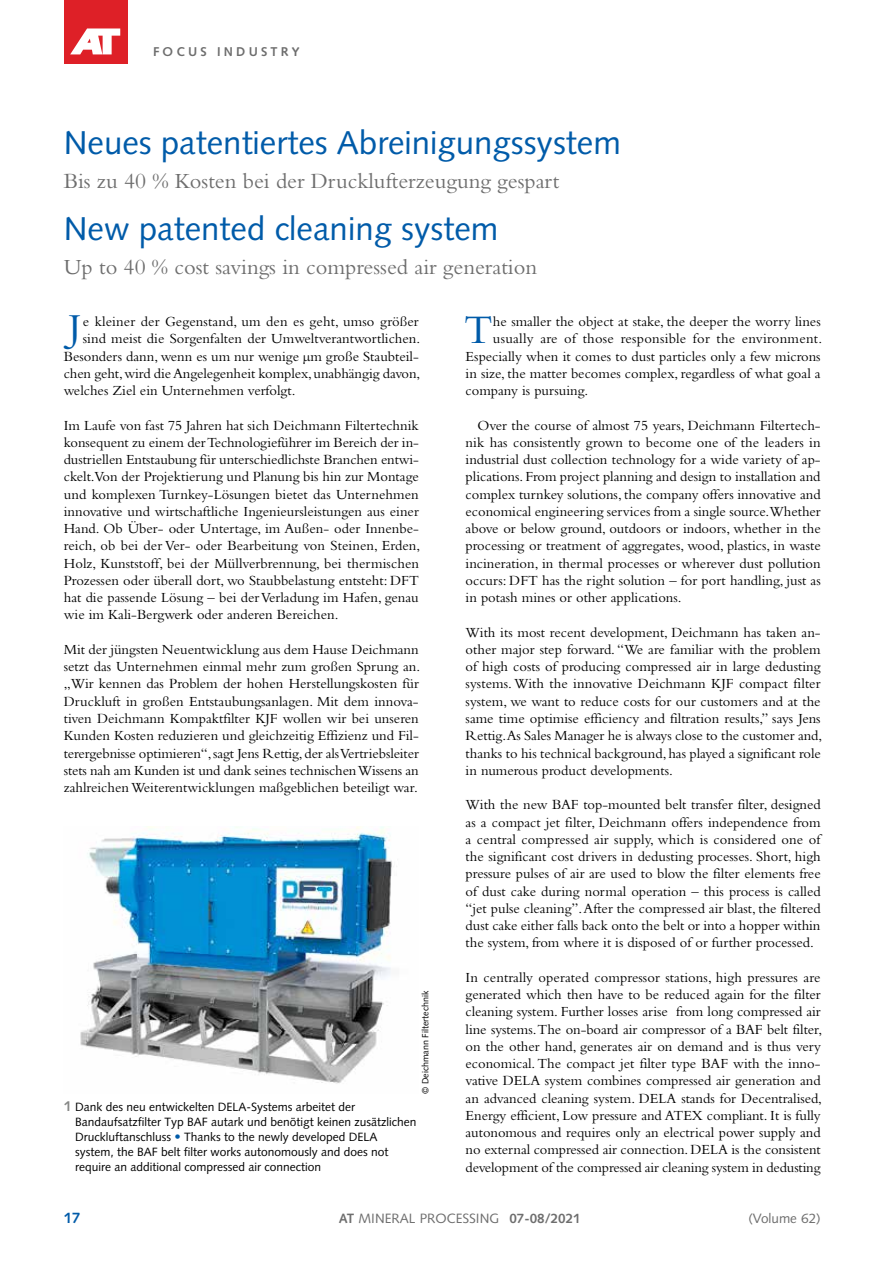
<style>
.page{position:relative;width:893px;height:1263px;background:#fff}
.page>*{position:absolute;margin:0;border:0;box-sizing:border-box;transform-origin:0 0}
.t1{font:42.3px "Bembo Std";color:#005ba9}
.t2{font:39.75px "Bembo Std";color:#005ba9;scale:1.06 1}
.t3{font:33px "Syntax LT Std";color:#005ba9}
.t4{font:22.5px "Bembo Std";color:#6e6e6e}
.t5{font:700 15px "Syntax LT Std";color:#005ba9}
.t6{font:14.55px/17.2px "Bembo Std";color:#000;text-align:justify}
.t7{font:14.55px "Bembo Std";letter-spacing:.02em;color:#000}
.t8{font:13.5px "Syntax LT Std";color:#6e6e6e}
.t9{font:700 13.5px "Syntax LT Std";color:#6e6e6e}
.t10{font:700 12.75px "Syntax LT Std";letter-spacing:.25em;color:#6e6e6e}
.t11{font:12px/15px "Syntax LT Std";color:#000}
.t12{font:9px "Syntax LT Std";color:#000}
.s1{font-weight:700;font-size:14.25px;color:#868786}
.s2{font-weight:700;font-size:12.75px;color:#005ba9}
.s3{font-weight:700}
</style>
<div class="page">
<div style="left:64px;top:0;width:64px;height:64px;background:#de2027"></div>
<svg style="left:70px;top:28px;width:50px;height:26px"></svg>
<img style="left:80px;top:826px;width:312px;height:258px">
<p class="t10" style="left:153px;top:45px;width:148px">FOCUS INDUSTRY</p>
<h3 class="t3" style="left:64px;top:123px;width:559px">Neues patentiertes Abreinigungssystem</h3>
<h3 class="t4" style="left:64px;top:168px;width:497px">Bis zu 40 % Kosten bei der Drucklufterzeugung gespart</h3>
<h3 class="t3" style="left:64px;top:209px;width:436px">New patented cleaning system</h3>
<h3 class="t4" style="left:64px;top:254px;width:475px">Up to 40 % cost savings in compressed air generation</h3>
<h2 class="t2" style="left:68px;top:305px;width:14px">J</h2>
<p class="t6" style="left:83px;top:313px;width:337px">e kleiner der Gegenstand, um den es geht, umso größer</p>
<p class="t6" style="left:83px;top:330px;width:339px">sind meist die Sorgenfalten der Umweltverantwortlichen.</p>
<p class="t6" style="left:64px;top:347px;width:357px">Besonders dann, wenn es um nur wenige µm große Staubteil-</p>
<p class="t6" style="left:64px;top:364px;width:358px">chen geht, wird die Angelegenheit komplex, unabhängig davon,</p>
<p class="t6" style="left:64px;top:382px;width:233px">welches Ziel ein Unternehmen verfolgt.</p>
<p class="t6" style="left:64px;top:416px;width:358px">Im Laufe von fast 75 Jahren hat sich Deichmann Filtertechnik konsequent zu einem der Technologieführer im Bereich der in&shy;dustriellen Entstaubung für unterschiedlichste Branchen entwi&shy;ckelt.Von der Projektierung und Planung bis hin zur Montage und komplexen Turnkey-Lösungen bietet das Unternehmen innovative und wirtschaftliche Ingenieursleistungen aus einer Hand. Ob Über- oder Untertage, im Außen- oder Innenbe&shy;reich, ob bei der Ver- oder Bearbeitung von Steinen, Erden, Holz, Kunststoff, bei der Müllverbrennung, bei thermischen Prozessen oder überall dort, wo Staubbelastung entsteht: DFT hat die passende Lösung – bei der Verladung im Hafen, genau wie im Kali-Bergwerk oder anderen Bereichen.</p>
<p class="t6" style="left:64px;top:640px;width:358px">Mit der jüngsten Neuentwicklung aus dem Hause Deichmann setzt das Unternehmen einmal mehr zum großen Sprung an. „Wir kennen das Problem der hohen Herstellungskosten für Druckluft in großen Entstaubungsanlagen. Mit dem innova&shy;tiven Deichmann Kompaktfilter KJF wollen wir bei unseren Kunden Kosten reduzieren und gleichzeitig Effizienz und Fil&shy;terergebnisse optimieren“, sagt Jens Rettig, der als Vertriebsleiter stets nah am Kunden ist und dank seines technischen Wissens an zahlreichen Weiterentwicklungen maßgeblichen beteiligt war.</p>
<p class="t12" style="left:420px;top:1094px;width:105px;rotate:-90deg">© Deichmann Filtertechnik</p>
<p class="t11" style="left:75px;top:1100px;width:343px;text-indent:-11px"><span class="s1">1</span> Dank des neu entwickelten DELA-Systems arbeitet der Bandaufsatzfilter Typ BAF autark und benötigt keinen zusätzlichen Druckluftanschluss <span class="s2">•</span> Thanks to the newly developed DELA system, the BAF belt filter works autonomously and does not require an additional compressed air connection</p>
<h1 class="t1" style="left:464px;top:305px;width:30px">T</h1>
<p class="t6" style="left:493px;top:313px;width:329px">he smaller the object at stake, the deeper the worry lines</p>
<p class="t7" style="left:493px;top:330px;width:331px">usually are of those responsible for the environment.</p>
<p class="t6" style="left:466px;top:347px;width:357px">Especially when it comes to dust particles only a few microns</p>
<p class="t6" style="left:466px;top:364px;width:357px">in size, the matter becomes complex, regardless of what goal a</p>
<p class="t6" style="left:466px;top:382px;width:124px">company is pursuing.</p>
<p class="t6" style="left:466px;top:416px;width:357px;text-indent:12px">Over the course of almost 75 years, Deichmann Filtertech&shy;nik has consistently grown to become one of the leaders in industrial dust collection technology for a wide variety of ap&shy;plications. From project planning and design to installation and complex turnkey solutions, the company offers innovative and economical engineering services from a single source.Whether above or below ground, outdoors or indoors, whether in the processing or treatment of aggregates, wood, plastics, in waste incineration, in thermal processes or wherever dust pollution occurs: DFT has the right solution – for port handling, just as in potash mines or other applications.</p>
<p class="t6" style="left:466px;top:623px;width:358px">With its most recent development, Deichmann has taken an&shy;other major step forward. “We are familiar with the problem of high costs of producing compressed air in large dedusting systems. With the innovative Deichmann KJF compact filter system, we want to reduce costs for our customers and at the same time optimise efficiency and filtration results,” says Jens Rettig.As Sales Manager he is always close to the customer and, thanks to his technical background, has played a significant role in numerous product developments.</p>
<p class="t6" style="left:466px;top:796px;width:357px">With the new BAF top-mounted belt transfer filter, designed as a compact jet filter, Deichmann offers independence from a central compressed air supply, which is considered one of the significant cost drivers in dedusting processes. Short, high pressure pulses of air are used to blow the filter elements free of dust cake during normal operation – this process is called “jet pulse cleaning”. After the compressed air blast, the filtered dust cake either falls back onto the belt or into a hopper within the system, from where it is disposed of or further processed.</p>
<p class="t6" style="left:466px;top:968px;width:358px">In centrally operated compressor stations, high pressures are generated which then have to be reduced again for the filter cleaning system. Further losses arise from long compressed air line systems. The on-board air compressor of a BAF belt filter, on the other hand, generates air on demand and is thus very economical. The compact jet filter type BAF with the inno&shy;vative DELA system combines compressed air generation and an advanced cleaning system. DELA stands for Decentralised, Energy efficient, Low pressure and ATEX compliant. It is fully autonomous and requires only an electrical power supply and no external compressed air connection. DELA is the consistent development of the compressed air cleaning system in dedusting</p>
<p class="t5" style="left:64px;top:1209px;width:18px">17</p>
<p class="t9" style="left:509px;top:1211px;width:73px">07-08/2021</p>
<p class="t8" style="left:339px;top:1210px;width:162px"><span class="s3">AT</span> MINERAL PROCESSING</p>
<p class="t8" style="left:748px;top:1210px;width:74px">(Volume 62)</p>
</div>
